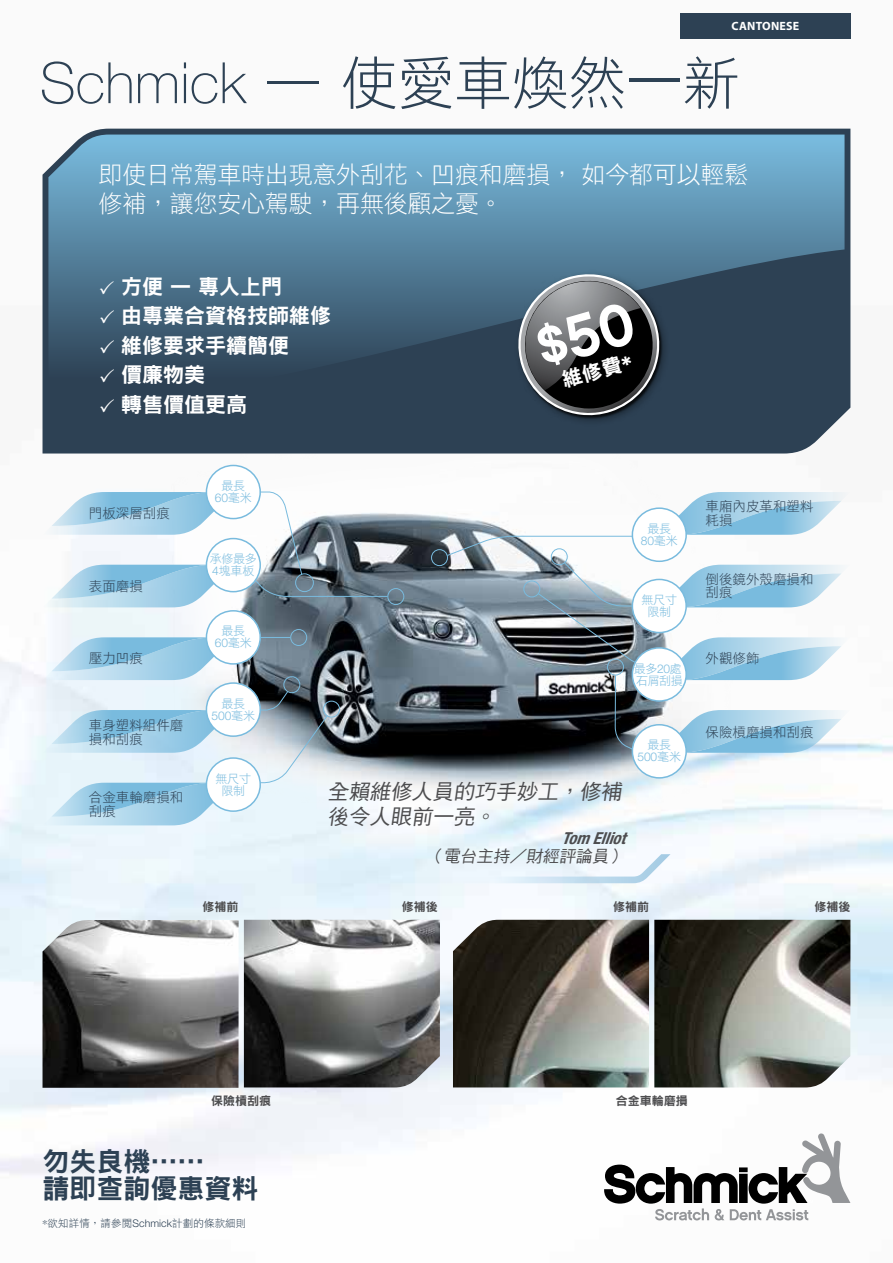
<style>
.page{position:relative;width:893px;height:1263px;background:#fff}
.page>*{position:absolute;margin:0;border:0;box-sizing:border-box;transform-origin:0 0}
.t1{font:57px "DF Hei Std W3";color:#2d4154}
.t2{font:27px/27px "DF Hei Std W9";color:#2d4154}
.t3{font:24px/28.5px "DF Hei Std W3";letter-spacing:-.01em;color:#fff}
.t4{font:21px/29.5px "DF Hei Std W9";color:#fff}
.t5{font:21px/25.2px "DF Hei Std W5";color:#4d4d4f}
.t6{font:20.25px "DF Hei Std W9";color:#fff}
.t7{font:16.5px "DF Hei Std W5";color:#4d4d4f}
.t8{font:italic 700 condensed 16.5px "Helvetica Neue";color:#4d4d4f}
.t9{font:13.5px/13.5px "DF Hei Std W3";color:#2d4154}
.t10{font:12px/12px "DF Hei Std W3";letter-spacing:-.01em;color:#79bbde;text-align:center}
.t11{font:12px "DF Hei Std W9";color:#4d4d4f}
.t12{font:300 12px "Helvetica Neue";letter-spacing:-.01em;color:#79bbde}
.t13{font:700 12px "Myriad Pro";letter-spacing:.02em;color:#fff}
.t14{font:10.5px "DF Hei Std W3";letter-spacing:.01em;color:#2d4154}
.s1{font-family:"Helvetica Neue";font-weight:100}
.s2{font-family:"DF Hei Std W3";font-weight:400}
.s3{font-family:"Helvetica Neue";font-weight:300}
</style>
<div class="page">
<img style="left:0;top:13px;width:893px;height:1208px">
<img style="left:0;top:391px;width:862px;height:435px">
<svg style="left:43px;top:565px;width:191px;height:42px"></svg>
<svg style="left:43px;top:710px;width:191px;height:43px;background:#abd4ea"></svg>
<svg style="left:43px;top:783px;width:191px;height:42px;background:#aad4ea"></svg>
<svg style="left:43px;top:637px;width:191px;height:43px"></svg>
<div style="left:387px;top:588px;width:17px;height:17px;border:1px solid #79bbde;border-radius:50%"></div>
<svg style="left:43px;top:492px;width:191px;height:43px"></svg>
<svg style="left:659px;top:492px;width:191px;height:43px"></svg>
<div style="left:283px;top:676px;width:17px;height:17px;border:1px solid #79bbde;border-radius:50%"></div>
<div style="left:323px;top:701px;width:17px;height:16px;border:1px solid #79bbde;border-radius:50%"></div>
<svg style="left:242px;top:691px;width:86px;height:92px;background:#a1abb2"></svg>
<div style="left:431px;top:549px;width:17px;height:17px;border:1px solid #79bbde;border-radius:50%"></div>
<svg style="left:446px;top:535px;width:191px;height:21px"></svg>
<div style="left:551px;top:548px;width:17px;height:17px;border:1px solid #79bbde;border-radius:50%"></div>
<div style="left:523px;top:581px;width:17px;height:16px;border:1px solid #79bbde;border-radius:50%"></div>
<svg style="left:537px;top:562px;width:313px;height:191px"></svg>
<svg style="left:251px;top:491px;width:137px;height:106px"></svg>
<div style="left:290px;top:629px;width:17px;height:17px;border:1px solid #79bbde;border-radius:50%"></div>
<hr style="left:233px;top:637px;width:57px;height:1px;background:#79bbde">
<div style="left:206px;top:465px;width:54px;height:54px;background:#fff;border-radius:50%"></div>
<div style="left:206px;top:465px;width:55px;height:54px;border:2px solid #79bbde;border-radius:50%"></div>
<div style="left:632px;top:508px;width:54px;height:53px;background:#fff;border-radius:50%"></div>
<div style="left:632px;top:507px;width:55px;height:55px;border:2px solid #79bbde;border-radius:50%"></div>
<div style="left:632px;top:579px;width:54px;height:53px;background:#fff;border-radius:50%"></div>
<div style="left:632px;top:579px;width:55px;height:54px;border:2px solid #79bbde;border-radius:50%"></div>
<div style="left:632px;top:648px;width:54px;height:53px;background:#fff;border-radius:50%"></div>
<div style="left:632px;top:647px;width:55px;height:55px;border:2px solid #79bbde;border-radius:50%"></div>
<div style="left:632px;top:725px;width:54px;height:53px;background:#fff;border-radius:50%"></div>
<div style="left:632px;top:724px;width:55px;height:55px;border:2px solid #79bbde;border-radius:50%"></div>
<div style="left:206px;top:538px;width:54px;height:54px;background:#fff;border-radius:50%"></div>
<div style="left:206px;top:538px;width:55px;height:54px;border:2px solid #79bbde;border-radius:50%"></div>
<div style="left:206px;top:611px;width:54px;height:53px;background:#fff;border-radius:50%"></div>
<div style="left:206px;top:610px;width:55px;height:55px;border:2px solid #79bbde;border-radius:50%"></div>
<div style="left:206px;top:683px;width:54px;height:53px;background:#fff;border-radius:50%"></div>
<div style="left:206px;top:682px;width:55px;height:55px;border:2px solid #79bbde;border-radius:50%"></div>
<div style="left:206px;top:758px;width:54px;height:53px;background:#fff;border-radius:50%"></div>
<div style="left:206px;top:757px;width:55px;height:55px;border:2px solid #79bbde;border-radius:50%"></div>
<div style="left:43px;top:129px;width:807px;height:324px;background:#2d4154"></div>
<svg style="left:48px;top:135px;width:796px;height:273px;background:#4f7893"></svg>
<div style="left:514px;top:270px;width:157px;height:157px;background:#000;opacity:.4"></div>
<svg style="left:513px;top:273px;width:152px;height:144px;background:#596167"></svg>
<img style="left:654px;top:920px;width:196px;height:167px">
<img style="left:244px;top:920px;width:196px;height:167px">
<img style="left:453px;top:920px;width:196px;height:167px">
<img style="left:43px;top:920px;width:196px;height:168px">
<svg style="left:604px;top:1133px;width:246px;height:87px"></svg>
<svg style="left:376px;top:854px;width:294px;height:29px"></svg>
<div style="left:680px;top:13px;width:170px;height:25px;background:#2d4154"></div>
<svg style="left:100px;top:280px;width:14px;height:14px"></svg>
<svg style="left:100px;top:310px;width:14px;height:14px"></svg>
<svg style="left:100px;top:339px;width:14px;height:14px"></svg>
<svg style="left:100px;top:369px;width:14px;height:14px"></svg>
<svg style="left:100px;top:398px;width:14px;height:14px"></svg>
<p class="t13" style="left:731px;top:18px;width:69px">CANTONESE</p>
<h1 class="t1" style="left:40px;top:52px;width:701px"><span class="s1">Schmick</span> — 使愛車煥然一新</h1>
<h3 class="t3" style="left:99px;top:160px;width:651px">即使日常駕車時出現意外刮花、凹痕和磨損， 如今都可以輕鬆修補，讓您安心駕駛，再無後顧之憂。</h3>
<h3 class="t4" style="left:121px;top:271px;width:212px">方便 — 專人上門<br>由專業合資格技師維修維修要求手續簡便<br>價廉物美<br>轉售價值更高</h3>
<h3 class="t6" style="left:559px;top:370px;width:74px;rotate:-16deg">維修費*</h3>
<p class="t10" style="left:221px;top:479px;width:25px">最長</p>
<p class="t12" style="left:215px;top:490px;width:38px">60<span class="s2">毫米</span></p>
<p class="t9" style="left:89px;top:506px;width:82px">門板深層刮痕</p>
<p class="t9" style="left:706px;top:499px;width:109px">車廂內皮革和塑料耗損</p>
<p class="t10" style="left:647px;top:522px;width:25px">最長</p>
<p class="t12" style="left:641px;top:533px;width:38px">80<span class="s2">毫米</span></p>
<p class="t10" style="left:210px;top:553px;width:49px;text-align:left">承修最多<br><span class="s3">4</span>塊車板</p>
<p class="t9" style="left:89px;top:579px;width:55px">表面磨損</p>
<p class="t9" style="left:706px;top:572px;width:109px">倒後鏡外殼磨損和刮痕</p>
<p class="t10" style="left:641px;top:593px;width:37px">無尺寸限制</p>
<p class="t10" style="left:221px;top:625px;width:25px">最長</p>
<p class="t12" style="left:215px;top:636px;width:38px">60<span class="s2">毫米</span></p>
<p class="t9" style="left:89px;top:651px;width:55px">壓力凹痕</p>
<p class="t9" style="left:706px;top:651px;width:55px">外觀修飾</p>
<p class="t10" style="left:634px;top:663px;width:51px;text-align:left">最多<span class="s3">20</span>處石屑刮損</p>
<p class="t10" style="left:221px;top:697px;width:25px">最長</p>
<p class="t12" style="left:212px;top:708px;width:45px">500<span class="s2">毫米</span></p>
<p class="t9" style="left:89px;top:718px;width:96px">車身塑料組件磨損和刮痕</p>
<p class="t9" style="left:706px;top:725px;width:109px">保險槓磨損和刮痕</p>
<p class="t10" style="left:647px;top:739px;width:25px">最長</p>
<p class="t12" style="left:637px;top:750px;width:45px">500<span class="s2">毫米</span></p>
<p class="t9" style="left:89px;top:790px;width:96px">合金車輪磨損和刮痕</p>
<p class="t10" style="left:215px;top:772px;width:37px">無尺寸限制</p>
<h3 class="t5" style="left:327px;top:778px;width:299px">全賴維修人員的巧手妙工，修補後令人眼前一亮。</h3>
<p class="t8" style="left:561px;top:828px;width:65px">Tom Elliot</p>
<p class="t7" style="left:427px;top:847px;width:202px">（電台主持／財經評論員）</p>
<p class="t11" style="left:203px;top:900px;width:37px">修補前</p>
<p class="t11" style="left:402px;top:900px;width:37px">修補後</p>
<p class="t11" style="left:613px;top:900px;width:37px">修補前</p>
<p class="t11" style="left:814px;top:900px;width:37px">修補後</p>
<p class="t11" style="left:211px;top:1094px;width:61px">保險槓刮痕</p>
<p class="t11" style="left:616px;top:1094px;width:73px">合金車輪磨損</p>
<h2 class="t2" style="left:43px;top:1148px;width:217px">勿失良機……<br>請即查詢優惠資料</h2>
<p class="t14" style="left:43px;top:1218px;width:205px">*欲知詳情，請參閱<span class="s3">Schmick</span>計劃的條款細則</p>
</div>
